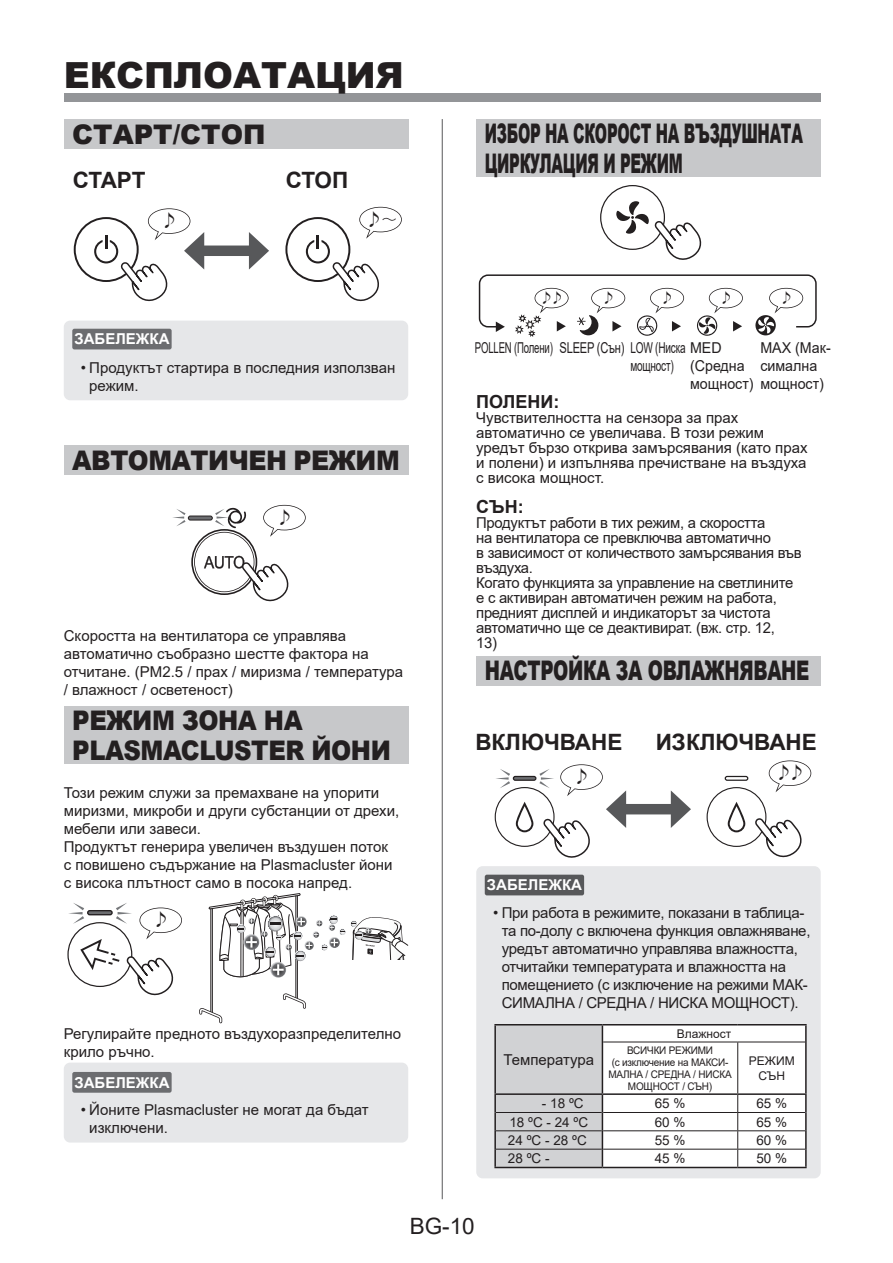
<style>
.page{position:relative;width:893px;height:1263px;background:#fff}
.page>*{position:absolute;margin:0;border:0;box-sizing:border-box;transform-origin:0 0}
.t1{font:900 36px "Arial";color:#231f20}
.t2{font:900 27px/30px "Arial";letter-spacing:-.02em;color:#231f20;scale:.55 1}
.t3{font:900 27px/30px "Arial";letter-spacing:-.02em;color:#231f20;scale:.9 1}
.t4{font:900 27px "Arial";letter-spacing:-.02em;color:#231f20;scale:.68 1}
.t5{font:900 27px "Arial";letter-spacing:-.02em;color:#231f20;scale:.93 1}
.t6{font:900 27px "Arial";color:#231f20}
.t7{font:700 22.5px "Arial";color:#231f20}
.t8{font:22.5px "Arial";color:#231f20}
.t9{font:700 18px "Arial";color:#231f20}
.t10{font:300 18px "Shin Go Pro";color:#231f20}
.t11{font:15px/18px "Arial";letter-spacing:-.01em;color:#231f20}
.t12{font:15px/18px "Arial";letter-spacing:-.01em;color:#231f20;scale:.64 1}
.t13{font:15px/18px "Arial";letter-spacing:-.01em;color:#231f20;scale:.95 1}
.t14{font:700 15px "Arial";color:#fff}
.t15{font:300 14.4px "Shin Go Pro";color:#231f20}
.t16{font:13.5px "Arial";color:#231f20}
.t17{font:12px/15px "Arial";color:#231f20;text-align:center}
.t18{font:10.5px/12px "Arial";letter-spacing:-.02em;color:#231f20;text-align:center;scale:.95 1}
.s1{font-size:15px}
</style>
<div class="page">
<div style="left:64px;top:94px;width:757px;height:8px;background:#939598"></div>
<hr style="left:442px;top:119px;width:1px;height:1080px;background:#57585a">
<div style="left:64px;top:119px;width:344px;height:30px;background:#c7c8ca"></div>
<div style="left:476px;top:119px;width:345px;height:58px;background:#c7c8ca"></div>
<div style="left:64px;top:445px;width:344px;height:30px;background:#c7c8ca"></div>
<div style="left:196px;top:245px;width:61px;height:11px;background:#57585a"></div>
<svg style="left:249px;top:232px;width:20px;height:38px"></svg>
<svg style="left:74px;top:208px;width:130px;height:93px"></svg>
<svg style="left:285px;top:207px;width:117px;height:94px"></svg>
<div style="left:64px;top:321px;width:344px;height:79px;background:#e6e7e9;border-radius:6px"></div>
<div style="left:72px;top:329px;width:100px;height:20px;background:#6c6d70;border-radius:2px"></div>
<div style="left:476px;top:866px;width:345px;height:312px;background:#e6e7e9;border-radius:6px"></div>
<div style="left:485px;top:875px;width:99px;height:20px;background:#57585a;border-radius:2px"></div>
<hr style="left:494px;top:1024px;width:108px;height:1px;background:#231f20">
<hr style="left:602px;top:1024px;width:136px;height:1px;background:#231f20">
<hr style="left:738px;top:1024px;width:69px;height:1px;background:#231f20">
<hr style="left:494px;top:1167px;width:108px;height:1px;background:#231f20">
<hr style="left:602px;top:1167px;width:136px;height:1px;background:#231f20">
<hr style="left:738px;top:1167px;width:69px;height:1px;background:#231f20">
<svg style="left:494px;top:1025px;width:313px;height:142px;background:#e5e5e6"></svg>
<hr style="left:494px;top:1093px;width:108px;height:2px;background:#231f20">
<hr style="left:805px;top:1042px;width:2px;height:51px;background:#231f20">
<hr style="left:602px;top:1093px;width:136px;height:2px;background:#231f20">
<hr style="left:738px;top:1093px;width:69px;height:2px;background:#231f20">
<div style="left:476px;top:656px;width:345px;height:29px;background:#c7c8ca"></div>
<svg style="left:707px;top:760px;width:104px;height:97px"></svg>
<div style="left:618px;top:804px;width:61px;height:10px;background:#57585a"></div>
<svg style="left:671px;top:790px;width:20px;height:38px"></svg>
<svg style="left:495px;top:764px;width:131px;height:94px"></svg>
<svg style="left:600px;top:185px;width:101px;height:75px"></svg>
<svg style="left:515px;top:288px;width:54px;height:49px"></svg>
<svg style="left:755px;top:288px;width:48px;height:48px"></svg>
<svg style="left:697px;top:288px;width:46px;height:48px"></svg>
<svg style="left:577px;top:288px;width:48px;height:47px"></svg>
<svg style="left:637px;top:288px;width:47px;height:48px"></svg>
<div style="left:479px;top:274px;width:338px;height:53px;border:2px solid #231f20;border-radius:9px"></div>
<svg style="left:496px;top:321px;width:9px;height:11px"></svg>
<svg style="left:173px;top:505px;width:133px;height:96px"></svg>
<div style="left:64px;top:706px;width:344px;height:58px;background:#c7c8ca"></div>
<svg style="left:67px;top:903px;width:115px;height:92px"></svg>
<div style="left:64px;top:1062px;width:344px;height:80px;background:#e6e7e9;border-radius:6px"></div>
<div style="left:72px;top:1072px;width:100px;height:21px;background:#6c6d70;border-radius:2px"></div>
<hr style="left:297px;top:896px;width:1px;height:103px;background:#231f20">
<hr style="left:295px;top:896px;width:1px;height:103px;background:#231f20">
<hr style="left:212px;top:909px;width:1px;height:104px;background:#231f20">
<hr style="left:210px;top:909px;width:1px;height:104px;background:#231f20">
<svg style="left:199px;top:1006px;width:24px;height:17px"></svg>
<svg style="left:283px;top:992px;width:23px;height:17px"></svg>
<svg style="left:208px;top:893px;width:200px;height:91px"></svg>
<h1 class="t1" style="left:64px;top:49px;width:342px">ЕКСПЛОАТАЦИЯ</h1>
<h2 class="t6" style="left:72px;top:114px;width:195px">СТАРТ/СТОП</h2>
<h2 class="t2" style="left:485px;top:117px;width:580px">ИЗБОР НА СКОРОСТ НА ВЪЗДУШНАТА<br>ЦИРКУЛАЦИЯ И РЕЖИМ</h2>
<h3 class="t7" style="left:73px;top:164px;width:74px">СТАРТ</h3>
<h3 class="t7" style="left:286px;top:164px;width:64px">СТОП</h3>
<p class="t10" style="left:160px;top:206px;width:19px">♪</p>
<p class="t10" style="left:365px;top:204px;width:33px">♪<span class="s1">～</span></p>
<p class="t14" style="left:74px;top:329px;width:97px">ЗАБЕЛЕЖКА</p>
<p class="t11" style="left:89px;top:358px;width:308px;text-indent:-9px">• Продуктът стартира в последния използван режим.</p>
<h2 class="t5" style="left:72px;top:440px;width:354px">АВТОМАТИЧЕН РЕЖИМ</h2>
<p class="t10" style="left:275px;top:502px;width:19px">♪</p>
<p class="t11" style="left:64px;top:626px;width:341px">Скоростта на вентилатора се управлява автоматично съобразно шестте фактора на отчитане. (PM2.5 / прах / миризма / температура / влажност / осветеност)</p>
<h2 class="t3" style="left:72px;top:704px;width:356px">РЕЖИМ ЗОНА НА<br>PLASMACLUSTER ЙОНИ</h2>
<p class="t11" style="left:64px;top:784px;width:337px">Този режим служи за премахване на упорити миризми, микроби и други субстанции от дрехи, мебели или завеси.<br>Продуктът генерира увеличен въздушен поток<br>с повишено съдържание на Plasmacluster йони с висока плътност само в посока напред.</p>
<p class="t10" style="left:152px;top:905px;width:19px">♪</p>
<p class="t11" style="left:64px;top:1025px;width:339px">Регулирайте предното въздухоразпределително крило ръчно.</p>
<p class="t14" style="left:74px;top:1072px;width:97px">ЗАБЕЛЕЖКА</p>
<p class="t11" style="left:89px;top:1100px;width:281px;text-indent:-9px">• Йоните Plasmacluster не могат да бъдат изключени.</p>
<p class="t15" style="left:539px;top:286px;width:27px">♪♪</p>
<p class="t15" style="left:601px;top:286px;width:16px">♪</p>
<p class="t15" style="left:660px;top:286px;width:16px">♪</p>
<p class="t15" style="left:719px;top:286px;width:16px">♪</p>
<p class="t15" style="left:779px;top:286px;width:16px">♪</p>
<p class="t12" style="left:630px;top:339px;width:144px;text-indent:-155px">POLLEN (Полени) SLEEP (Сън) LOW (Ниска MED мощност)</p>
<p class="t13" style="left:760px;top:339px;width:76px">MAX (Мак&shy;симална</p>
<p class="t13" style="left:690px;top:357px;width:143px">(Средна<br>мощност) мощност)</p>
<p class="t9" style="left:476px;top:389px;width:85px">ПОЛЕНИ:</p>
<p class="t11" style="left:476px;top:410px;width:333px;line-height:15px">Чувствителността на сензора за прах автоматично се увеличава. В този режим уредът бързо открива замърсявания (като прах и полени) и изпълнява пречистване на въздуха с висока мощност.</p>
<p class="t9" style="left:476px;top:494px;width:49px">СЪН:</p>
<p class="t11" style="left:476px;top:515px;width:327px;line-height:15px">Продуктът работи в тих режим, а скоростта<br>на вентилатора се превключва автоматично<br>в зависимост от количеството замърсявания във въздуха.<br>Когато функцията за управление на светлините е с активиран автоматичен режим на работа, предният дисплей и индикаторът за чистота автоматично ще се деактивират. (вж. стр. 12,<br>13)</p>
<h2 class="t4" style="left:485px;top:651px;width:479px">НАСТРОЙКА ЗА ОВЛАЖНЯВАНЕ</h2>
<h3 class="t7" style="left:475px;top:726px;width:149px">ВКЛЮЧВАНЕ</h3>
<h3 class="t7" style="left:656px;top:726px;width:163px">ИЗКЛЮЧВАНЕ</h3>
<p class="t10" style="left:573px;top:761px;width:19px">♪</p>
<p class="t10" style="left:774px;top:758px;width:33px">♪♪</p>
<p class="t14" style="left:487px;top:874px;width:97px">ЗАБЕЛЕЖКА</p>
<p class="t11" style="left:502px;top:904px;width:310px;text-indent:-9px">• При работа в режимите, показани в таблица&shy;та по-долу с включена функция овлажняване, уредът автоматично управлява влажността, отчитайки температурата и влажността на помещението (с изключение на режими МАК-СИМАЛНА / СРЕДНА / НИСКА МОЩНОСТ).</p>
<p class="t11" style="left:503px;top:1050px;width:92px">Температура</p>
<p class="t17" style="left:677px;top:1026px;width:56px">Влажност</p>
<p class="t18" style="left:608px;top:1044px;width:131px">ВСИЧКИ РЕЖИМИ<br>(с изключение на МАКСИ-<br>МАЛНА / СРЕДНА / НИСКА<br>МОЩНОСТ / СЪН)</p>
<p class="t17" style="left:749px;top:1053px;width:47px">РЕЖИМ<br>СЪН</p>
<p class="t16" style="left:542px;top:1094px;width:43px">- 18 ºC</p>
<p class="t16" style="left:655px;top:1094px;width:32px">65 %</p>
<p class="t16" style="left:756px;top:1094px;width:32px">65 %</p>
<p class="t16" style="left:509px;top:1112px;width:80px">18 ºC - 24 ºC</p>
<p class="t16" style="left:655px;top:1112px;width:32px">60 %</p>
<p class="t16" style="left:756px;top:1112px;width:32px">65 %</p>
<p class="t16" style="left:508px;top:1131px;width:80px">24 ºC - 28 ºC</p>
<p class="t16" style="left:655px;top:1131px;width:32px">55 %</p>
<p class="t16" style="left:756px;top:1131px;width:32px">60 %</p>
<p class="t16" style="left:508px;top:1149px;width:43px">28 ºC -</p>
<p class="t16" style="left:655px;top:1149px;width:32px">45 %</p>
<p class="t16" style="left:756px;top:1149px;width:32px">50 %</p>
<h3 class="t8" style="left:410px;top:1211px;width:67px">BG-10</h3>
</div>
